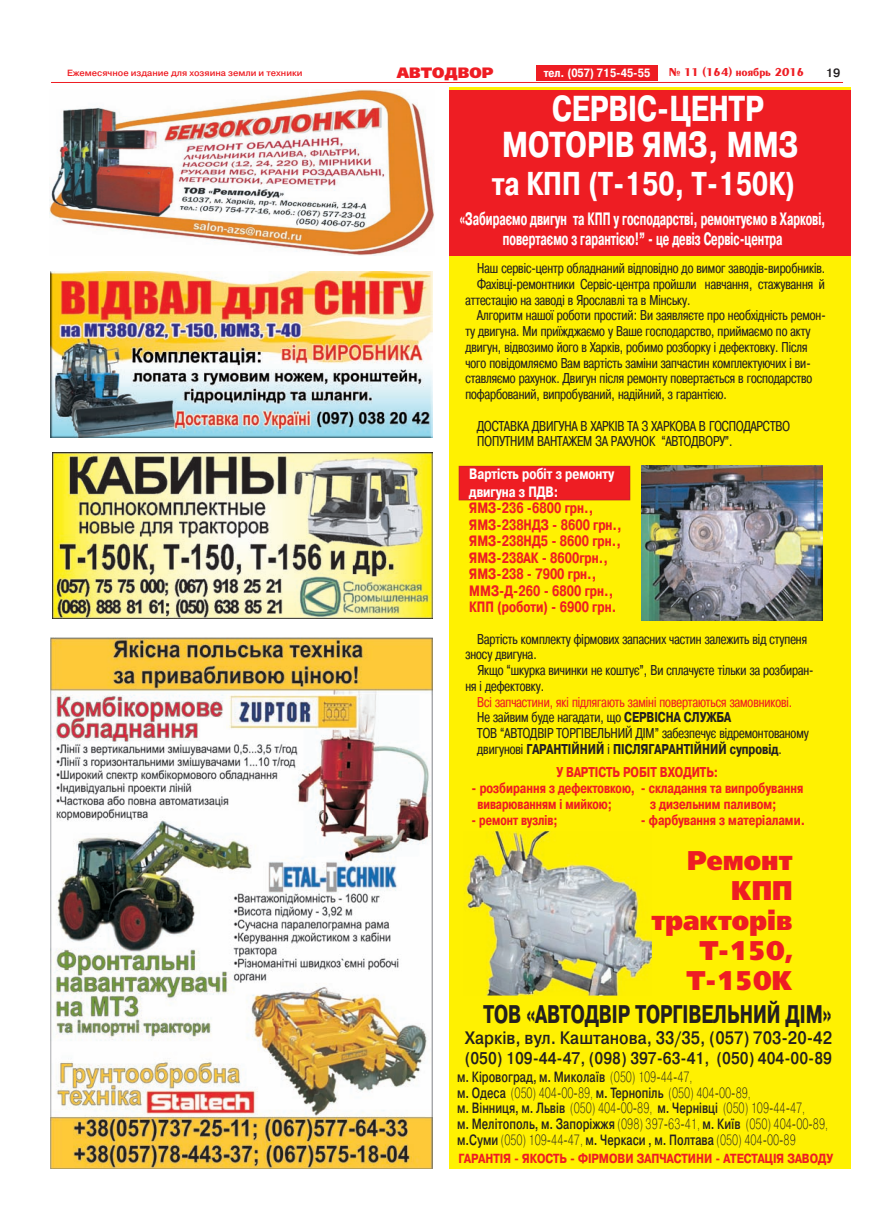
<style>
.page{position:relative;width:893px;height:1229px;background:#fff}
.page>*{position:absolute;margin:0;border:0;box-sizing:border-box;transform-origin:0 0}
.t1{font:700 36px/36px "Pragmatica Cond C";color:#fff;text-align:center;scale:.93 1}
.t2{font:700 33px "Pragmatica Cond C";color:#fff;scale:.93 1}
.t3{font:27px/30px "Free Set Black C";color:#ee1d23;text-align:right;scale:.93 1}
.t4{font:700 25.5px "Pragmatica Cond C";color:#231f20;scale:.87 1}
.t5{font:700 18px "Pragmatica Light C";color:#231f20;scale:.87 1}
.t6{font:700 17.85px/20.2px "Pragmatica Cond C";color:#fff;text-align:center;scale:.73 1}
.t7{font:700 16.95px "Pragmatica Light C";color:#231f20;scale:.87 1}
.t8{font:700 15px/16.5px "Pragmatica Cond C";color:#ee1d23;scale:.93 1}
.t9{font:700 15px/18px "Pragmatica Cond C";color:#fff;scale:.93 1}
.t10{font:15px "Free Set Black C";color:#ee1d23}
.t11{font:14.85px/15.8px "Pragmatica Light C";color:#231f20;scale:.73 1}
.t12{font:14.25px/15.8px "Pragmatica Cond C";color:#231f20;scale:.93 1}
.t13{font:700 14.25px/15.8px "Pragmatica Cond C";color:#ee1d23;scale:.93 1}
.t14{font:700 14.25px "Pragmatica Cond C";color:#ee1d23;scale:.89 1}
.t15{font:700 13.2px "Pragmatica Cond C";color:#ee1d23}
.t16{font:700 12px "Pragmatica Cond C";color:#fff}
.t17{font:700 12px "Penta";color:#ee1d23}
.t18{font:700 12px "Pragmatica Light C";color:#231f20}
.t19{font:700 9px "Pragmatica Light C";color:#ee1d23}
.s1{color:#ee1d23}
.s2{font-weight:700}
</style>
<div class="page">
<hr style="left:51px;top:82px;width:792px;height:1px;background:#ee1d23">
<div style="left:536px;top:65px;width:122px;height:15px;background:#ee1d23"></div>
<div style="left:449px;top:88px;width:402px;height:1081px;background:#fff101"></div>
<img style="left:465px;top:831px;width:187px;height:164px">
<div style="left:459px;top:466px;width:171px;height:34px;background:#ee1d23"></div>
<div style="left:459px;top:466px;width:171px;height:34px;border:1px solid #d1232a"></div>
<div style="left:449px;top:90px;width:402px;height:165px;background:#ee1d23"></div>
<img style="left:642px;top:466px;width:180px;height:154px">
<img style="left:52px;top:453px;width:380px;height:165px">
<img style="left:50px;top:271px;width:383px;height:166px">
<img style="left:50px;top:90px;width:384px;height:166px">
<img style="left:51px;top:637px;width:382px;height:532px">
<p class="t19" style="left:67px;top:68px;width:237px">Ежемесячное издание для хозяина земли и техники</p>
<p class="t10" style="left:397px;top:64px;width:99px">АВТОДВОР</p>
<p class="t16" style="left:544px;top:66px;width:108px">тел. (057) 715-45-55</p>
<p class="t17" style="left:669px;top:66px;width:137px">№ 11 (164) ноябрь 2016</p>
<p class="t18" style="left:826px;top:66px;width:16px">19</p>
<h1 class="t1" style="left:502px;top:91px;width:320px">СЕРВІС-ЦЕНТР<br>МОТОРІВ ЯМЗ, ММЗ</h1>
<h2 class="t2" style="left:492px;top:165px;width:327px">та КПП (Т-150, Т-150К)</h2>
<p class="t6" style="left:460px;top:209px;width:503px">«Забираємо двигун та КПП у господарстві, ремонтуємо в Харкові, повертаємо з гарантією!” - це девіз Сервіс-центра</p>
<p class="t12" style="left:477px;top:260px;width:376px">Наш сервіс-центр обладнаний відповідно до вимог заводів-виробників.</p>
<p class="t12" style="left:477px;top:276px;width:375px">Фахівці-ремонтники Сервіс-центра пройшли навчання, стажування й</p>
<p class="t12" style="left:465px;top:292px;width:244px">аттестацію на заводі в Ярославлі та в Мінську.</p>
<p class="t12" style="left:477px;top:307px;width:376px">Алгоритм нашої роботи простий: Ви заявляєте про необхідність ремон-</p>
<p class="t12" style="left:465px;top:323px;width:373px">ту двигуна. Ми приїжджаємо у Ваше господарство, приймаємо по акту</p>
<p class="t12" style="left:465px;top:339px;width:370px">двигун, відвозимо його в Харків, робимо розборку і дефектовку. Після</p>
<p class="t12" style="left:465px;top:355px;width:373px">чого повідомляємо Вам вартість заміни запчастин комплектуючих і ви-</p>
<p class="t12" style="left:465px;top:370px;width:375px">ставляємо рахунок. Двигун після ремонту повертається в господарство</p>
<p class="t12" style="left:465px;top:386px;width:283px">пофарбований, випробуваний, надійний, з гарантією.</p>
<p class="t12" style="left:477px;top:418px;width:338px">ДОСТАВКА ДВИГУНА В ХАРКІВ ТА З ХАРКОВА В ГОСПОДАРСТВО<br>ПОПУТНИМ ВАНТАЖЕМ ЗА РАХУНОК “АВТОДВОРУ”.</p>
<p class="t9" style="left:469px;top:464px;width:157px">Вартість робіт з ремонту двигуна з ПДВ:</p>
<p class="t8" style="left:469px;top:500px;width:166px">ЯМЗ-236 -6800 грн.,<br>ЯМЗ-238НДЗ - 8600 грн.,<br>ЯМЗ-238НД5 - 8600 грн.,<br>ЯМЗ-238АК - 8600грн.,<br>ЯМЗ-238 - 7900 грн.,<br>ММЗ-Д-260 - 6800 грн.,<br>КПП (роботи) - 6900 грн.</p>
<p class="t12" style="left:465px;top:631px;width:369px;text-indent:12px">Вартість комплекту фірмових запасних частин залежить від ступеня зносу двигуна.</p>
<p class="t12" style="left:465px;top:662px;width:376px;text-indent:12px">Якщо “шкурка вичинки не коштує”, Ви сплачуєте тільки за розбиран&shy;ня і дефектовку.</p>
<p class="t12" style="left:477px;top:694px;width:358px"><span class="s1">Всі запчастини, які підлягають заміні повертаються замовникові.<br></span>Не зайвим буде нагадати, що <span class="s2">СЕРВІСНА СЛУЖБА<br></span>ТОВ “АВТОДВІР ТОРГІВЕЛЬНИЙ ДІМ” забезпечує відремонтованому двигунові <span class="s2">ГАРАНТІЙНИЙ</span> і <span class="s2">ПІСЛЯГАРАНТІЙНИЙ супровід</span>.</p>
<p class="t13" style="left:556px;top:765px;width:176px">У ВАРТІСТЬ РОБІТ ВХОДИТЬ:</p>
<p class="t13" style="left:477px;top:780px;width:352px;text-indent:-6px">- розбирання з дефектовкою, - складання та випробування виварюванням і мийкою;</p>
<p class="t14" style="left:471px;top:812px;width:98px">- ремонт вузлів;</p>
<p class="t13" style="left:650px;top:796px;width:138px">з дизельним паливом;</p>
<p class="t13" style="left:641px;top:812px;width:178px">- фарбування з матеріалами.</p>
<h3 class="t3" style="left:651px;top:846px;width:153px">Ремонт<br>КПП тракторів<br>Т-150,<br>Т-150К</h3>
<h3 class="t4" style="left:483px;top:1000px;width:402px">ТОВ «АВТОДВІР ТОРГІВЕЛЬНИЙ ДІМ»</h3>
<p class="t5" style="left:465px;top:1028px;width:424px">Харків, вул. Каштанова, 33/35, (057) 703-20-42</p>
<p class="t7" style="left:465px;top:1048px;width:424px">(050) 109-44-47, (098) 397-63-41, (050) 404-00-89</p>
<p class="t11" style="left:457px;top:1069px;width:510px"><span class="s2">м. Кіровоград, м. Миколаїв</span> (050) 109-44-47,<br><span class="s2">м. Одеса</span> (050) 404-00-89, <span class="s2">м. Тернопіль</span> (050) 404-00-89,<br><span class="s2">м. Вінниця, м. Львів</span> (050) 404-00-89, <span class="s2">м. Чернівці</span> (050) 109-44-47,<br><span class="s2">м. Мелітополь, м. Запоріжжя</span> (098) 397-63-41, <span class="s2">м. Київ</span> (050) 404-00-89, <span class="s2">м.Суми</span> (050) 109-44-47, <span class="s2">м. Черкаси , м. Полтава</span> (050) 404-00-89</p>
<p class="t15" style="left:458px;top:1151px;width:376px">ГАРАНТІЯ - ЯКОСТЬ - ФІРМОВИ ЗАПЧАСТИНИ - АТЕСТАЦІЯ ЗАВОДУ</p>
</div>
